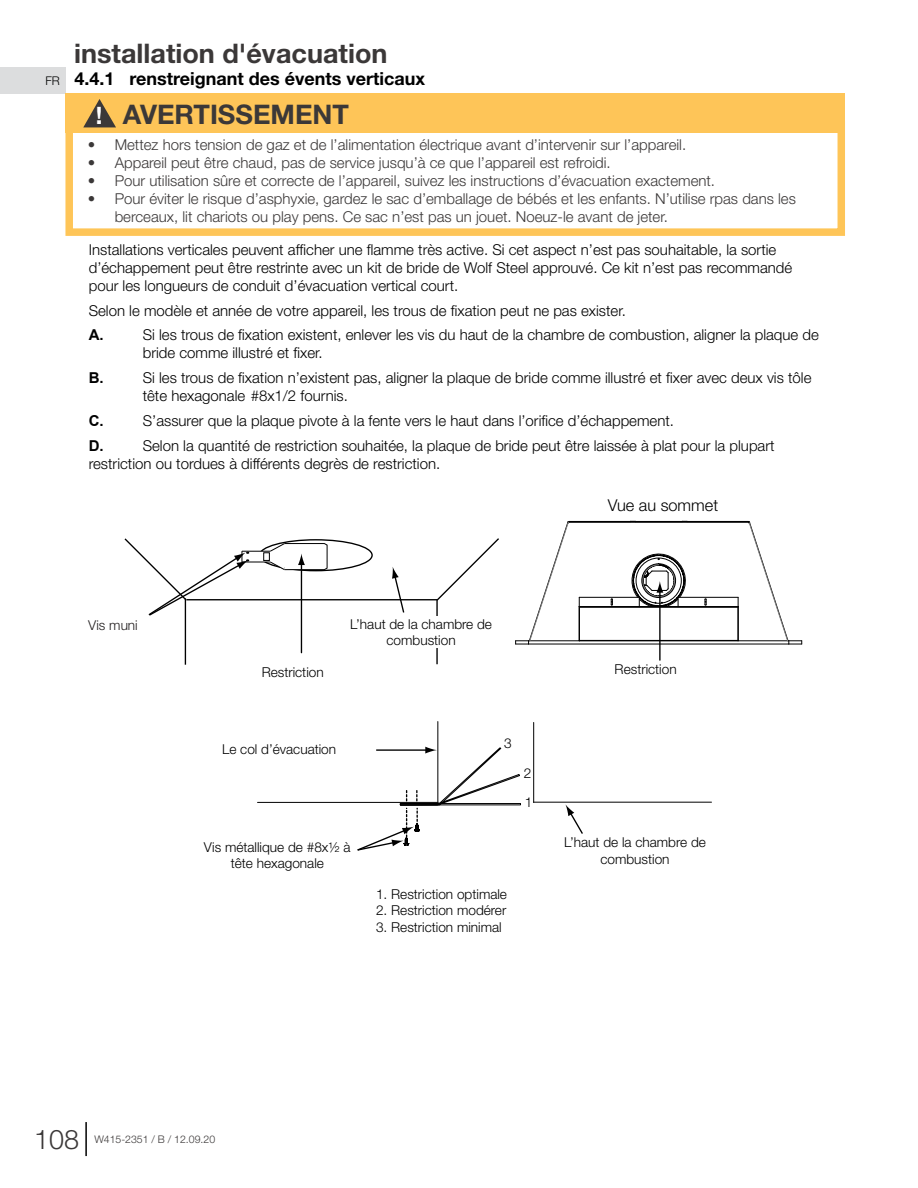
<style>
.page{position:relative;width:918px;height:1188px;background:#fff}
.page>*{position:absolute;margin:0;border:0;box-sizing:border-box;transform-origin:0 0}
.t1{font:700 27px "Helvetica Neue";color:#3b3838}
.t2{font:300 27px "Helvetica Neue";color:#3b3838}
.t3{font:700 18px "Helvetica Neue";color:#000}
.t4{font:300 16.35px "Helvetica Neue";color:#000}
.t5{font:300 15px/18px "Helvetica Neue";color:#000}
.t6{font:300 15px/18px "Helvetica Neue";color:#3b3838}
.t7{font:700 15px "Arial";color:#000}
.t8{font:300 13.65px/16.4px "Helvetica Neue";color:#000;text-align:center}
.t9{font:300 13.65px "Helvetica Neue";color:#231f20}
.t10{font:300 12px "Helvetica Neue";color:#000}
.t11{font:300 10.5px "Helvetica Neue";color:#3b3838}
.s1{font-size:24px;color:#fff}
</style>
<div class="page">
<hr style="left:85px;top:1122px;width:2px;height:34px;background:#000">
<div style="left:0;top:67px;width:65px;height:27px;background:#dcddde"></div>
<div style="left:65px;top:121px;width:780px;height:115px;border:8px solid #fec558"></div>
<div style="left:65px;top:94px;width:780px;height:39px;background:#fec558"></div>
<svg style="left:83px;top:99px;width:33px;height:28px"></svg>
<hr style="left:258px;top:802px;width:180px;height:1px;background:#000">
<hr style="left:533px;top:802px;width:179px;height:1px;background:#000">
<hr style="left:438px;top:722px;width:1px;height:80px;background:#000">
<hr style="left:533px;top:722px;width:1px;height:80px;background:#000">
<div style="left:400px;top:803px;width:121px;height:2px;border:1px solid #000"></div>
<hr style="left:186px;top:599px;width:252px;height:1px;background:#000">
<svg style="left:436px;top:538px;width:63px;height:62px"></svg>
<hr style="left:185px;top:598px;width:1px;height:67px;background:#000">
<hr style="left:436px;top:600px;width:2px;height:64px;background:#000">
<hr style="left:301px;top:563px;width:1px;height:90px;background:#000">
<svg style="left:124px;top:538px;width:204px;height:79px"></svg>
<svg style="left:566px;top:805px;width:17px;height:29px"></svg>
<svg style="left:392px;top:567px;width:13px;height:46px"></svg>
<div style="left:413px;top:617px;width:34px;height:31px;background:#fff"></div>
<hr style="left:529px;top:644px;width:260px;height:1px;background:#000">
<hr style="left:529px;top:641px;width:260px;height:1px;background:#000">
<hr style="left:579px;top:607px;width:159px;height:1px;background:#000">
<hr style="left:579px;top:607px;width:1px;height:33px;background:#000">
<hr style="left:738px;top:607px;width:1px;height:33px;background:#000">
<hr style="left:579px;top:640px;width:159px;height:1px;background:#000">
<hr style="left:579px;top:606px;width:60px;height:1px;background:#000">
<hr style="left:678px;top:606px;width:60px;height:1px;background:#000">
<hr style="left:678px;top:597px;width:60px;height:1px;background:#000">
<svg style="left:704px;top:598px;width:3px;height:8px"></svg>
<hr style="left:579px;top:597px;width:60px;height:1px;background:#000">
<svg style="left:611px;top:598px;width:2px;height:8px"></svg>
<hr style="left:569px;top:521px;width:179px;height:1px;background:#000">
<hr style="left:569px;top:522px;width:179px;height:1px;background:#000">
<svg style="left:747px;top:521px;width:55px;height:124px"></svg>
<svg style="left:515px;top:521px;width:56px;height:124px"></svg>
<hr style="left:659px;top:590px;width:2px;height:70px;background:#000">
<svg style="left:356px;top:747px;width:164px;height:104px"></svg>
<svg style="left:630px;top:553px;width:59px;height:54px"></svg>
<p class="t10" style="left:46px;top:71px;width:16px">FR</p>
<h1 class="t1" style="left:74px;top:32px;width:315px">installation d'évacuation</h1>
<p class="t3" style="left:74px;top:64px;width:352px">4.4.1 renstreignant des évents verticaux</p>
<h1 class="t1" style="left:96px;top:93px;width:255px"><span class="s1">!</span> AVERTISSEMENT</h1>
<p class="t6" style="left:88px;top:135px;width:600px">• Mettez hors tension de gaz et de l’alimentation électrique avant d’intervenir sur l’appareil.</p>
<p class="t6" style="left:88px;top:153px;width:525px">• Appareil peut être chaud, pas de service jusqu’à ce que l’appareil est refroidi.</p>
<p class="t6" style="left:88px;top:171px;width:629px">• Pour utilisation sûre et correcte de l’appareil, suivez les instructions d’évacuation exactement.</p>
<p class="t6" style="left:115px;top:189px;width:683px;text-indent:-27px">• Pour éviter le risque d’asphyxie, gardez le sac d’emballage de bébés et les enfants. N’utilise rpas dans les berceaux, lit chariots ou play pens. Ce sac n’est pas un jouet. Noeuz-le avant de jeter.</p>
<p class="t5" style="left:89px;top:240px;width:705px">Installations verticales peuvent afficher une flamme très active. Si cet aspect n’est pas souhaitable, la sortie d’échappement peut être restrinte avec un kit de bride de Wolf Steel approuvé. Ce kit n’est pas recommandé pour les longueurs de conduit d’évacuation vertical court.</p>
<p class="t5" style="left:89px;top:300px;width:539px">Selon le modèle et année de votre appareil, les trous de fixation peut ne pas exister.</p>
<p class="t7" style="left:89px;top:325px;width:16px">A.</p>
<p class="t5" style="left:143px;top:325px;width:678px">Si les trous de fixation existent, enlever les vis du haut de la chambre de combustion, aligner la plaque de bride comme illustré et fixer.</p>
<p class="t7" style="left:89px;top:368px;width:16px">B.</p>
<p class="t5" style="left:143px;top:368px;width:670px">Si les trous de fixation n’existent pas, aligner la plaque de bride comme illustré et fixer avec deux vis tôle tête hexagonale #8x1/2 fournis.</p>
<p class="t7" style="left:89px;top:411px;width:16px">C.</p>
<p class="t5" style="left:143px;top:411px;width:533px">S’assurer que la plaque pivote à la fente vers le haut dans l’orifice d’échappement.</p>
<p class="t7" style="left:89px;top:435px;width:16px">D.</p>
<p class="t5" style="left:89px;top:435px;width:687px;text-indent:54px">Selon la quantité de restriction souhaitée, la plaque de bride peut être laissée à plat pour la plupart restriction ou tordues à différents degrès de restriction.</p>
<p class="t4" style="left:608px;top:492px;width:112px">Vue au sommet</p>
<p class="t9" style="left:88px;top:614px;width:51px">Vis muni</p>
<p class="t8" style="left:350px;top:615px;width:143px">L’haut de la chambre de combustion</p>
<p class="t8" style="left:262px;top:663px;width:64px">Restriction</p>
<p class="t8" style="left:222px;top:740px;width:116px">Le col d’évacuation</p>
<p class="t8" style="left:204px;top:838px;width:148px">Vis métallique de #8x½ à tête hexagonale</p>
<p class="t8" style="left:504px;top:734px;width:9px">3</p>
<p class="t8" style="left:524px;top:764px;width:9px">2</p>
<p class="t8" style="left:525px;top:793px;width:7px">1</p>
<p class="t8" style="left:376px;top:885px;width:132px">1. Restriction optimale</p>
<p class="t8" style="left:376px;top:901px;width:132px">2. Restriction modérer</p>
<p class="t8" style="left:376px;top:918px;width:127px">3. Restriction minimal</p>
<p class="t8" style="left:615px;top:660px;width:64px">Restriction</p>
<p class="t8" style="left:564px;top:833px;width:143px">L’haut de la chambre de combustion</p>
<h1 class="t2" style="left:34px;top:1117px;width:47px">108</h1>
<p class="t11" style="left:94px;top:1131px;width:122px">W415-2351 / B / 12.09.20</p>
</div>
